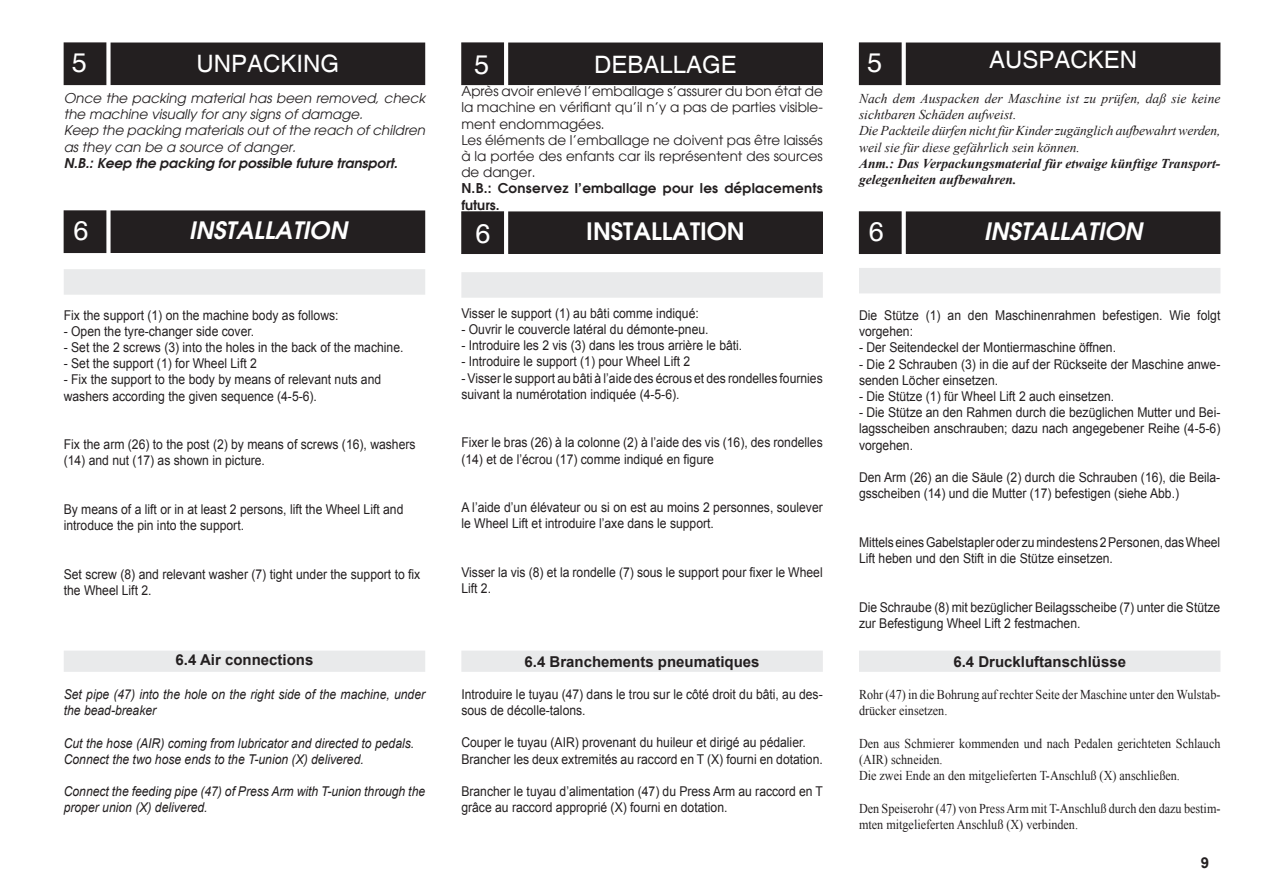
<style>
.page{position:relative;width:1263px;height:893px;background:#fff}
.page>*{position:absolute;margin:0;border:0;box-sizing:border-box;transform-origin:0 0}
.t1{font:27px "Helvetica";color:#fff}
.t2{font:24px "Helvetica";color:#fff}
.t3{font:italic 600 24px "Avant Garde";color:#fff}
.t4{font:600 24px "Avant Garde";color:#fff}
.t5{font:700 15px "Arial";color:#231f20}
.t6{font:13.5px/16.2px "Arial";color:#231f20;scale:.9 1}
.t7{font:13.5px/16.2px "Times New Roman";color:#231f20;scale:.9 1}
.t8{font:italic 13.5px/16.2px "Arial";color:#231f20;scale:.9 1}
.t9{font:13.5px/16.2px "Avant Garde";color:#231f20}
.t10{font:italic 13.5px/16.2px "Times New Roman";color:#231f20}
.t11{font:italic 13.5px/16.2px "Avant Garde";color:#231f20}
.t12{font:italic 700 13.5px/16.2px "Times New Roman";color:#231f20}
.t13{font:600 13.5px/16.2px "Avant Garde";letter-spacing:.02em;color:#231f20}
.t14{font:italic 600 13.5px "Avant Garde";color:#231f20}
</style>
<div class="page">
<div style="left:906px;top:212px;width:314px;height:41px;background:#231f20"></div>
<div style="left:906px;top:211px;width:314px;height:43px;border:2px solid #231f20"></div>
<div style="left:859px;top:212px;width:42px;height:42px;background:#231f20"></div>
<div style="left:859px;top:211px;width:42px;height:43px;border:1px solid #231f20"></div>
<div style="left:509px;top:212px;width:313px;height:41px;background:#231f20"></div>
<div style="left:508px;top:211px;width:315px;height:43px;border:2px solid #231f20"></div>
<div style="left:462px;top:212px;width:41px;height:42px;background:#231f20"></div>
<div style="left:461px;top:211px;width:43px;height:43px;border:1px solid #231f20"></div>
<div style="left:906px;top:43px;width:314px;height:41px;background:#231f20"></div>
<div style="left:906px;top:43px;width:314px;height:42px;border:2px solid #231f20"></div>
<div style="left:859px;top:43px;width:42px;height:42px;background:#231f20"></div>
<div style="left:509px;top:43px;width:313px;height:41px;background:#231f20"></div>
<div style="left:508px;top:43px;width:315px;height:42px;border:2px solid #231f20"></div>
<div style="left:462px;top:43px;width:41px;height:42px;background:#231f20"></div>
<div style="left:461px;top:43px;width:43px;height:42px;border:1px solid #231f20"></div>
<div style="left:859px;top:268px;width:361px;height:25px;background:#e9eaeb"></div>
<div style="left:461px;top:272px;width:362px;height:26px;background:#e9eaeb"></div>
<div style="left:111px;top:211px;width:313px;height:41px;background:#231f20"></div>
<div style="left:111px;top:210px;width:314px;height:43px;border:2px solid #231f20"></div>
<div style="left:64px;top:211px;width:42px;height:42px;background:#231f20"></div>
<div style="left:64px;top:210px;width:42px;height:43px;border:1px solid #231f20"></div>
<div style="left:111px;top:43px;width:313px;height:41px;background:#231f20"></div>
<div style="left:111px;top:43px;width:314px;height:42px;border:2px solid #231f20"></div>
<div style="left:64px;top:43px;width:42px;height:42px;background:#231f20"></div>
<div style="left:64px;top:269px;width:361px;height:26px;background:#e9eaeb"></div>
<div style="left:461px;top:651px;width:362px;height:21px;background:#e9eaeb"></div>
<div style="left:859px;top:651px;width:361px;height:21px;background:#e9eaeb"></div>
<div style="left:64px;top:651px;width:361px;height:21px;background:#e9eaeb"></div>
<h1 class="t1" style="left:72px;top:47px;width:17px">5</h1>
<p class="t11" style="left:64px;top:90px;width:363px">Once the packing material has been removed, check the machine visually for any signs of damage.<br>Keep the packing materials out of the reach of children as they can be a source of danger.</p>
<p class="t14" style="left:64px;top:154px;width:335px">N.B.: Keep the packing for possible future transport.</p>
<h2 class="t2" style="left:197px;top:49px;width:144px">UNPACKING</h2>
<h1 class="t1" style="left:74px;top:215px;width:17px">6</h1>
<h2 class="t3" style="left:189px;top:214px;width:160px">INSTALLATION</h2>
<p class="t6" style="left:64px;top:307px;width:307px">Fix the support (1) on the machine body as follows:</p>
<p class="t6" style="left:64px;top:323px;width:213px">- Open the tyre-changer side cover.</p>
<p class="t6" style="left:64px;top:339px;width:379px">- Set the 2 screws (3) into the holes in the back of the machine.</p>
<p class="t6" style="left:64px;top:355px;width:216px">- Set the support (1) for Wheel Lift 2</p>
<p class="t6" style="left:64px;top:372px;width:354px">- Fix the support to the body by means of relevant nuts and washers according the given sequence (4-5-6).</p>
<p class="t6" style="left:64px;top:436px;width:392px">Fix the arm (26) to the post (2) by means of screws (16), washers (14) and nut (17) as shown in picture.</p>
<p class="t6" style="left:64px;top:501px;width:379px">By means of a lift or in at least 2 persons, lift the Wheel Lift and introduce the pin into the support.</p>
<p class="t6" style="left:64px;top:566px;width:398px">Set screw (8) and relevant washer (7) tight under the support to fix the Wheel Lift 2.</p>
<p class="t5" style="left:176px;top:650px;width:139px">6.4 Air connections</p>
<p class="t8" style="left:64px;top:686px;width:404px">Set pipe (47) into the hole on the right side of the machine, under the bead-breaker</p>
<p class="t8" style="left:64px;top:735px;width:391px">Cut the hose (AIR) coming from lubricator and directed to pedals.<br>Connect the two hose ends to the T-union (X) delivered.</p>
<p class="t8" style="left:64px;top:783px;width:403px">Connect the feeding pipe (47) of Press Arm with T-union through the proper union (X) delivered.</p>
<h1 class="t1" style="left:474px;top:49px;width:17px">5</h1>
<h1 class="t1" style="left:867px;top:47px;width:17px">5</h1>
<h2 class="t2" style="left:989px;top:46px;width:150px">AUSPACKEN</h2>
<p class="t9" style="left:461px;top:83px;width:363px">Après avoir enlevé l’emballage s’assurer du bon état de la machine en vérifiant qu’il n’y a pas de parties visible&shy;ment endommagées.<br>Les éléments de l’emballage ne doivent pas être laissés à la portée des enfants car ils représentent des sources de danger.</p>
<p class="t13" style="left:461px;top:180px;width:363px">N.B.: Conservez l’emballage pour les déplacements futurs.</p>
<h2 class="t2" style="left:594px;top:50px;width:144px">DEBALLAGE</h2>
<p class="t10" style="left:859px;top:90px;width:363px">Nach dem Auspacken der Maschine ist zu prüfen, daß sie keine sichtbaren Schäden aufweist.<br>Die Packteile dürfen nicht für Kinder zugänglich aufbewahrt werden, weil sie für diese gefährlich sein können.</p>
<p class="t12" style="left:859px;top:155px;width:363px">Anm.: Das Verpackungsmaterial für etwaige künftige Transport&shy;gelegenheiten aufbewahren.</p>
<h1 class="t1" style="left:476px;top:218px;width:17px">6</h1>
<h2 class="t4" style="left:586px;top:215px;width:160px">INSTALLATION</h2>
<h1 class="t1" style="left:869px;top:216px;width:17px">6</h1>
<h2 class="t3" style="left:984px;top:215px;width:160px">INSTALLATION</h2>
<p class="t6" style="left:461px;top:305px;width:265px">Visser le support (1) au bâti comme indiqué:</p>
<p class="t6" style="left:461px;top:321px;width:276px">- Ouvrir le couvercle latéral du démonte-pneu.</p>
<p class="t6" style="left:461px;top:337px;width:314px">- Introduire les 2 vis (3) dans les trous arrière le bâti.</p>
<p class="t6" style="left:461px;top:354px;width:256px">- Introduire le support (1) pour Wheel Lift 2</p>
<p class="t6" style="left:461px;top:370px;width:403px">- Visser le support au bâti à l’aide des écrous et des rondelles fournies suivant la numérotation indiquée (4-5-6).</p>
<p class="t6" style="left:461px;top:435px;width:403px">Fixer le bras (26) à la colonne (2) à l’aide des vis (16), des rondelles (14) et de l’écrou (17) comme indiqué en figure</p>
<p class="t6" style="left:461px;top:499px;width:403px">A l’aide d’un élévateur ou si on est au moins 2 personnes, soulever le Wheel Lift et introduire l’axe dans le support.</p>
<p class="t6" style="left:461px;top:564px;width:403px">Visser la vis (8) et la rondelle (7) sous le support pour fixer le Wheel<br>Lift 2.</p>
<p class="t6" style="left:859px;top:307px;width:403px">Die Stütze (1) an den Maschinenrahmen befestigen. Wie folgt vorgehen:</p>
<p class="t6" style="left:859px;top:340px;width:287px">- Der Seitendeckel der Montiermaschine öffnen.</p>
<p class="t6" style="left:859px;top:356px;width:403px">- Die 2 Schrauben (3) in die auf der Rückseite der Maschine anwe&shy;senden Löcher einsetzen.</p>
<p class="t6" style="left:859px;top:388px;width:285px">- Die Stütze (1) für Wheel Lift 2 auch einsetzen.</p>
<p class="t6" style="left:859px;top:404px;width:403px;text-align:justify">- Die Stütze an den Rahmen durch die bezüglichen Mutter und Bei&shy;lagsscheiben anschrauben; dazu nach angegebener Reihe (4-5-6) vorgehen.</p>
<p class="t6" style="left:859px;top:469px;width:403px">Den Arm (26) an die Säule (2) durch die Schrauben (16), die Beila&shy;gsscheiben (14) und die Mutter (17) befestigen (siehe Abb.)</p>
<p class="t6" style="left:859px;top:534px;width:403px">Mittels eines Gabelstapler oder zu mindestens 2 Personen, das Wheel<br>Lift heben und den Stift in die Stütze einsetzen.</p>
<p class="t6" style="left:859px;top:599px;width:403px">Die Schraube (8) mit bezüglicher Beilagsscheibe (7) unter die Stütze zur Befestigung Wheel Lift 2 festmachen.</p>
<p class="t5" style="left:525px;top:652px;width:237px">6.4 Branchements pneumatiques</p>
<p class="t5" style="left:953px;top:652px;width:174px">6.4 Druckluftanschlüsse</p>
<p class="t6" style="left:461px;top:686px;width:403px">Introduire le tuyau (47) dans le trou sur le côté droit du bâti, au des&shy;sous de décolle-talons.</p>
<p class="t6" style="left:461px;top:735px;width:403px">Couper le tuyau (AIR) provenant du huileur et dirigé au pédalier.<br>Brancher les deux extremités au raccord en T (X) fourni en dotation.</p>
<p class="t6" style="left:461px;top:783px;width:403px">Brancher le tuyau d’alimentation (47) du Press Arm au raccord en T grâce au raccord approprié (X) fourni en dotation.</p>
<p class="t7" style="left:859px;top:686px;width:403px">Rohr (47) in die Bohrung auf rechter Seite der Maschine unter den Wulstab&shy;drücker einsetzen.</p>
<p class="t7" style="left:859px;top:735px;width:403px">Den aus Schmierer kommenden und nach Pedalen gerichteten Schlauch (AIR) schneiden.<br>Die zwei Ende an den mitgelieferten T-Anschluß (X) anschließen.</p>
<p class="t7" style="left:859px;top:800px;width:403px">Den Speiserohr (47) von Press Arm mit T-Anschluß durch den dazu bestim&shy;mten mitgelieferten Anschluß (X) verbinden.</p>
<p class="t5" style="left:1201px;top:853px;width:10px">9</p>
</div>
